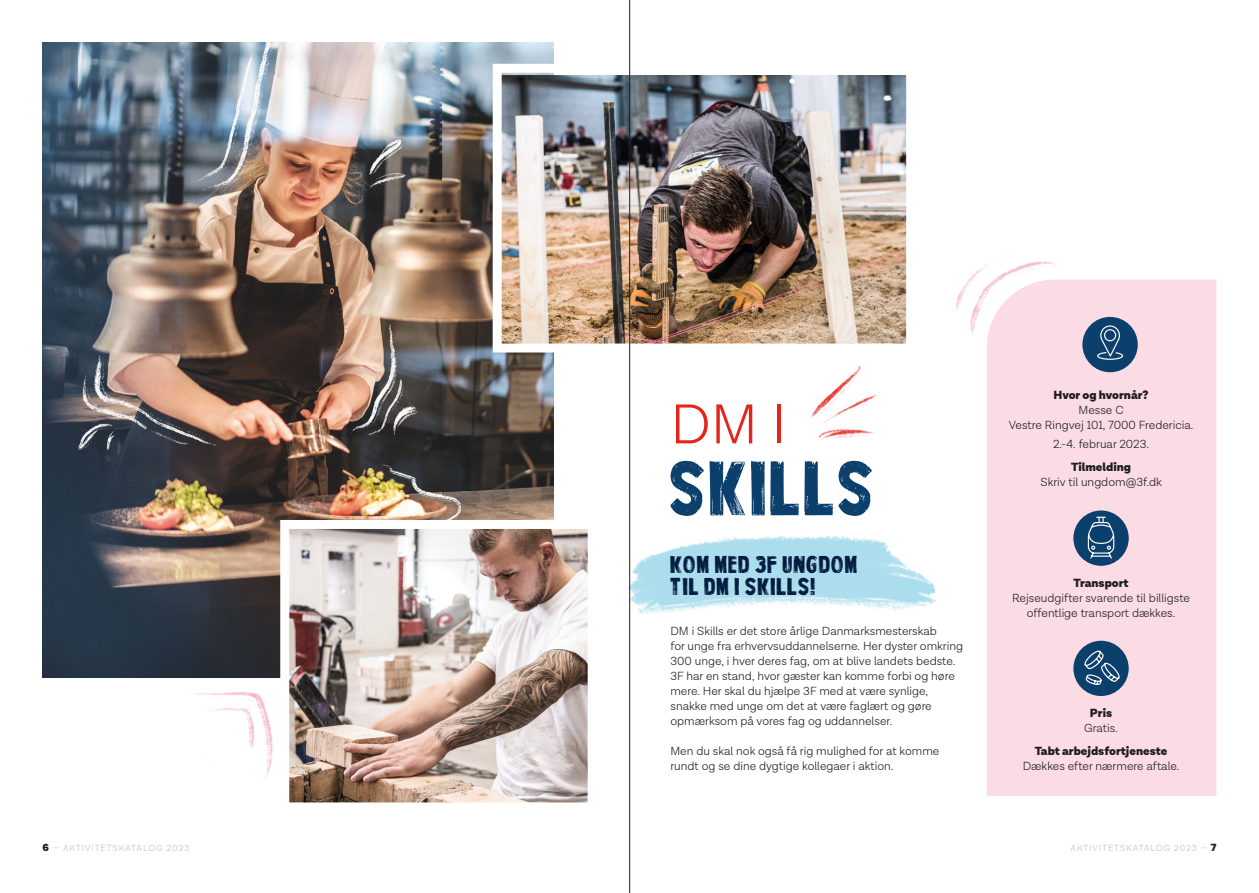
<style>
.page{position:relative;width:1259px;height:893px;background:#fff}
.page>*{position:absolute;margin:0;border:0;box-sizing:border-box;transform-origin:0 0}
.Rubrik_38_38{font:57px "Personal Services";color:#0c406c}
.Rubrik_38_38-2{font:300 57px "Lota Grotesque";color:#e5241c}
.Kolofon{font:18px/21.6px "Personal Services";color:#041c40}
.Brød{font:300 12px/15px "Lota Grotesque";color:#1d1d1b}
.Info_boks{font:900 12px "Lota Grotesque";color:#1d1d1b}
.Kolofon-2{font:300 9px "Lota Grotesque";letter-spacing:.1em;color:#c2bebd}
.s1{font-weight:900;font-size:10.5px;color:#1d1d1b}
</style>
<div class="page">
<img style="left:43px;top:43px;width:41px;height:634px">
<img style="left:461px;top:43px;width:93px;height:477px">
<img style="left:84px;top:531px;width:196px;height:146px">
<img style="left:79px;top:43px;width:382px;height:488px">
<img style="left:488px;top:59px;width:419px;height:298px">
<img style="left:628px;top:491px;width:308px;height:183px">
<div style="left:987px;top:280px;width:229px;height:516px;background:#fbdbe4"></div>
<div style="left:1073px;top:641px;width:55px;height:55px;background:#0c406c;border-radius:50%"></div>
<svg style="left:1084px;top:650px;width:36px;height:35px"></svg>
<div style="left:1073px;top:510px;width:55px;height:56px;background:#0c406c;border-radius:50%"></div>
<svg style="left:1087px;top:516px;width:28px;height:43px"></svg>
<div style="left:1082px;top:317px;width:55px;height:55px;background:#0c406c;border-radius:50%"></div>
<svg style="left:1097px;top:325px;width:26px;height:35px"></svg>
<img style="left:811px;top:366px;width:66px;height:74px">
<img style="left:956px;top:254px;width:121px;height:109px">
<img style="left:159px;top:656px;width:121px;height:122px">
<img style="left:290px;top:530px;width:296px;height:271px">
<div style="left:280px;top:520px;width:316px;height:291px;border:9px solid #fff"></div>
<hr style="left:629px;top:0;width:1px;height:893px;background:#1d1d1b">
<p class="Rubrik_38_38-2" style="left:670px;top:393px;width:117px">DM I</p>
<p class="Rubrik_38_38" style="left:670px;top:446px;width:209px">SKILLS</p>
<p class="Kolofon" style="left:670px;top:553px;width:189px">KOM MED 3F UNGDOM<br>TIL DM I SKILLS!</p>
<p class="Brød" style="left:670px;top:624px;width:294px">DM i Skills er det store årlige Danmarksmesterskab<br>for unge fra erhvervsuddannelserne. Her dyster omkring<br>300 unge, i hver deres fag, om at blive landets bedste.</p>
<p class="Brød" style="left:670px;top:669px;width:286px">3F har en stand, hvor gæster kan komme forbi og høre mere. Her skal du hjælpe 3F med at være synlige, snakke med unge om det at være faglært og gøre opmærksom på vores fag og uddannelser.</p>
<p class="Brød" style="left:670px;top:744px;width:270px">Men du skal nok også få rig mulighed for at komme rundt og se dine dygtige kollegaer i aktion.</p>
<p class="Info_boks" style="left:1053px;top:388px;width:97px">Hvor og hvornår?</p>
<p class="Brød" style="left:1009px;top:403px;width:186px;text-align:center">Messe C<br>Vestre Ringvej 101, 7000 Fredericia.</p>
<p class="Brød" style="left:1053px;top:437px;width:97px">2.-4. februar 2023.</p>
<p class="Info_boks" style="left:1071px;top:460px;width:62px">Tilmelding</p>
<p class="Brød" style="left:1040px;top:475px;width:123px">Skriv til ungdom@3f.dk</p>
<p class="Info_boks" style="left:1073px;top:575px;width:57px">Transport</p>
<p class="Brød" style="left:1012px;top:590px;width:179px;text-align:center">Rejseudgifter svarende til billigste offentlige transport dækkes.</p>
<p class="Info_boks" style="left:1090px;top:706px;width:24px">Pris</p>
<p class="Brød" style="left:1084px;top:721px;width:35px">Gratis.</p>
<p class="Info_boks" style="left:1034px;top:744px;width:134px">Tabt arbejdsfortjeneste</p>
<p class="Brød" style="left:1022px;top:759px;width:158px">Dækkes efter nærmere aftale.</p>
<p class="Kolofon-2" style="left:43px;top:843px;width:148px"><span class="s1">6</span> — AKTIVITETSKATALOG 2023</p>
<p class="Kolofon-2" style="left:1070px;top:843px;width:147px">AKTIVITETSKATALOG 2023 — <span class="s1">7</span></p>
</div>
